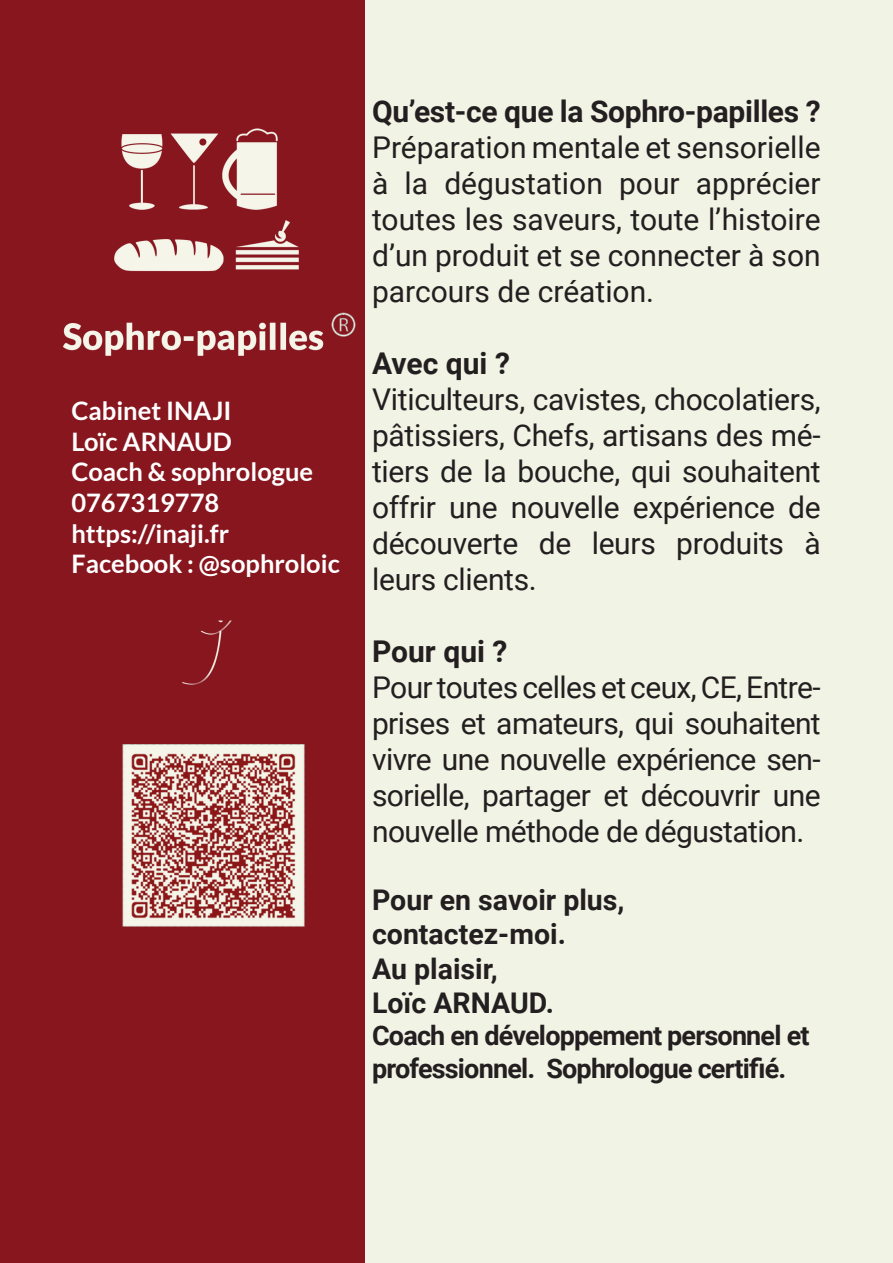
<style>
.page{position:relative;width:893px;height:1263px;background:#fff}
.page>*{position:absolute;margin:0;border:0;box-sizing:border-box;transform-origin:0 0}
.t1{font:30px/36px "Roboto";letter-spacing:-.01em;color:#231f20;text-align:justify}
.t2{font:700 30px "Roboto";letter-spacing:-.01em;color:#231f20}
.t3{font:700 28.5px "Roboto";color:#231f20}
.t4{font:700 27px/32.4px "Roboto";letter-spacing:-.03em;color:#231f20}
.t5{font:700 25.5px "Lato";color:#fff}
</style>
<div class="page">
<div style="left:0;top:0;width:893px;height:1262px;background:#f1f3e4"></div>
<div style="left:0;top:0;width:365px;height:1263px;background:#87161e"></div>
<img style="left:63px;top:128px;width:293px;height:228px">
<img style="left:122px;top:744px;width:183px;height:183px">
<img style="left:182px;top:620px;width:50px;height:65px">
<p class="t5" style="left:71px;top:396px;width:162px">Cabinet INAJI</p>
<p class="t5" style="left:71px;top:427px;width:162px">Loïc ARNAUD</p>
<p class="t5" style="left:71px;top:458px;width:243px">Coach &amp; sophrologue</p>
<p class="t5" style="left:71px;top:488px;width:149px">0767319778</p>
<p class="t5" style="left:71px;top:519px;width:159px">https://inaji.fr</p>
<p class="t5" style="left:71px;top:549px;width:270px">Facebook : @sophroloic</p>
<p class="t2" style="left:372px;top:90px;width:450px">Qu’est-ce que la Sophro-papilles ?</p>
<p class="t1" style="left:372px;top:128px;width:450px">Préparation mentale et sensorielle à la dégustation pour apprécier toutes les saveurs, toute l’histoire d’un produit et se connecter à son parcours de création.</p>
<p class="t2" style="left:372px;top:342px;width:139px">Avec qui ?</p>
<p class="t1" style="left:372px;top:380px;width:450px">Viticulteurs, cavistes, chocolatiers, pâtissiers, Chefs, artisans des mé&shy;tiers de la bouche, qui souhaitent offrir une nouvelle expérience de découverte de leurs produits à leurs clients.</p>
<p class="t2" style="left:372px;top:630px;width:137px">Pour qui ?</p>
<p class="t1" style="left:372px;top:668px;width:450px">Pour toutes celles et ceux, CE, Entre&shy;prises et amateurs, qui souhaitent vivre une nouvelle expérience sen&shy;sorielle, partager et découvrir une nouvelle méthode de dégustation.</p>
<p class="t3" style="left:372px;top:880px;width:254px">Pour en savoir plus,</p>
<p class="t3" style="left:372px;top:914px;width:195px">contactez-moi.</p>
<p class="t3" style="left:372px;top:948px;width:127px">Au plaisir,</p>
<p class="t3" style="left:372px;top:983px;width:183px">Loïc ARNAUD.</p>
<p class="t4" style="left:372px;top:1018px;width:439px">Coach en développement personnel et professionnel. Sophrologue certifié.</p>
</div>
